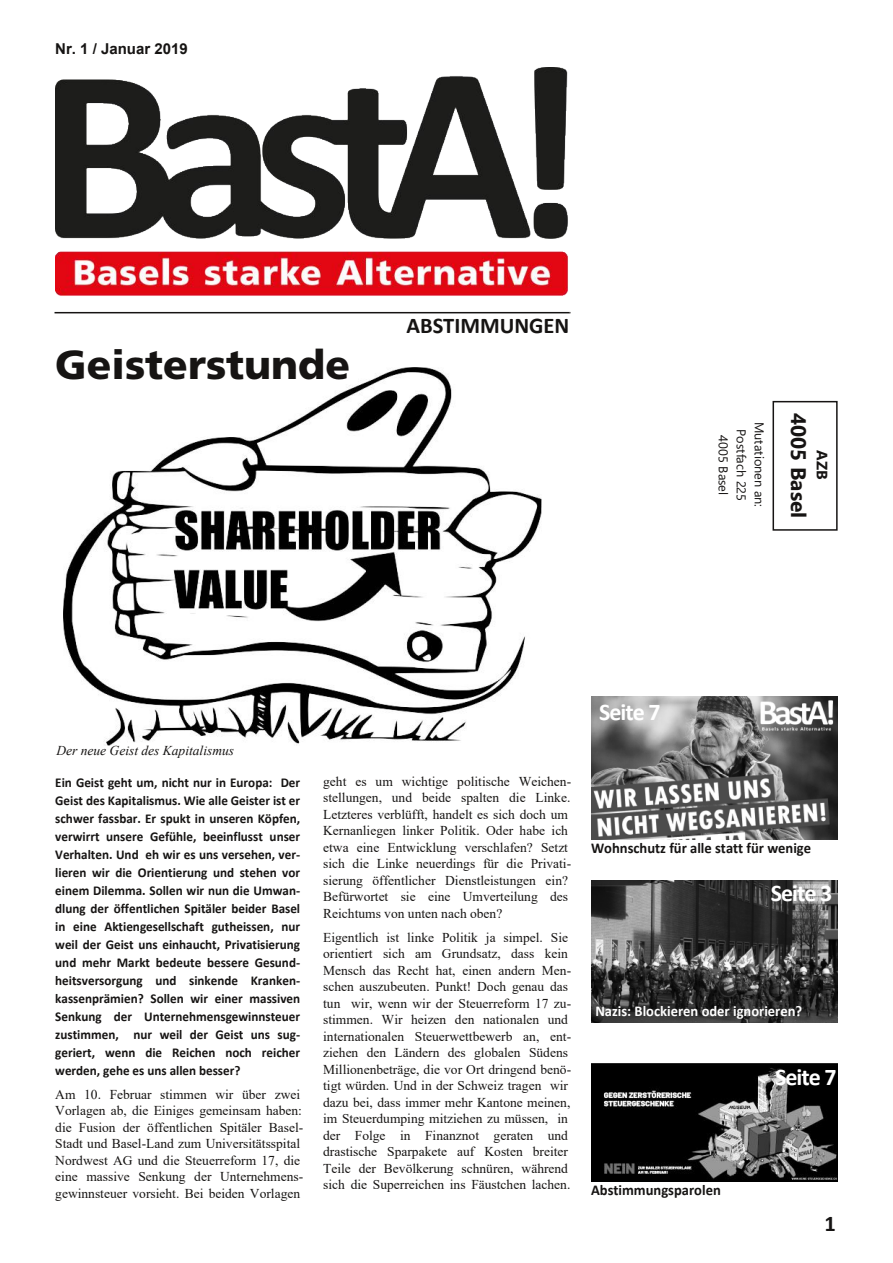
<style>
.page{position:relative;width:893px;height:1263px;background:#fff}
.page>*{position:absolute;margin:0;border:0;box-sizing:border-box;transform-origin:0 0}
.t1{font:900 40.5px "Frutiger LT Std";color:#161413}
.t2{font:700 24px "Calibri";letter-spacing:-.04em;color:#fff}
.t3{font:700 22.5px "Calibri";color:#161413}
.t4{font:700 21px "Segoe UI";color:#161413}
.t5{font:700 15px "Calibri";color:#161413}
.t6{font:700 15px "Calibri";color:#fff}
.t7{font:700 15px "Arial";color:#161413}
.t8{font:700 15px "Segoe UI";color:#161413}
.t9{font:13.5px/16.5px "Times New Roman";color:#161413}
.t10{font:700 13.5px/18px "Calibri";color:#161413;text-align:justify}
.t11{font:italic 13.5px "Times New Roman";color:#161413}
.t12{font:12.75px/18px "Segoe UI";color:#161413;text-align:center}
</style>
<div class="page">
<img style="left:591px;top:697px;width:247px;height:142px">
<img style="left:591px;top:880px;width:247px;height:142px">
<img style="left:55px;top:67px;width:513px;height:229px">
<div style="left:772px;top:401px;width:66px;height:130px;border:2px solid #161413"></div>
<img style="left:591px;top:1064px;width:247px;height:117px">
<hr style="left:55px;top:312px;width:514px;height:1px;background:#161413">
<img style="left:64px;top:367px;width:478px;height:378px">
<p class="t7" style="left:55px;top:41px;width:134px">Nr. 1 / Januar 2019</p>
<h1 class="t1" style="left:55px;top:348px;width:296px">Geisterstunde</h1>
<h3 class="t3" style="left:406px;top:317px;width:164px">ABSTIMMUNGEN</h3>
<p class="t12" style="left:769px;top:422px;width:87px;rotate:90deg">Mutationen an:<br>Postfach 225<br>4005 Basel</p>
<h3 class="t4" style="left:814px;top:413px;width:107px;rotate:90deg">4005 Basel</h3>
<p class="t8" style="left:833px;top:450px;width:31px;rotate:90deg">AZB</p>
<p class="t11" style="left:56px;top:743px;width:179px">Der neue Geist des Kapitalismus</p>
<p class="t10" style="left:55px;top:774px;width:246px">Ein Geist geht um, nicht nur in Europa: Der Geist des Kapitalismus. Wie alle Geister ist er schwer fassbar. Er spukt in unseren Köpfen, verwirrt unsere Gefühle, beeinflusst unser Verhalten. Und eh wir es uns versehen, ver‐ lieren wir die Orientierung und stehen vor einem Dilemma. Sollen wir nun die Umwan‐ dlung der öffentlichen Spitäler beider Basel in eine Aktiengesellschaft gutheissen, nur weil der Geist uns einhaucht, Privatisierung und mehr Markt bedeute bessere Gesund‐ heitsversorgung und sinkende Kranken‐ kassenprämien? Sollen wir einer massiven Senkung der Unternehmensgewinnsteuer zustimmen, nur weil der Geist uns sug‐ geriert, wenn die Reichen noch reicher werden, gehe es uns allen besser?</p>
<p class="t9" style="left:55px;top:1086px;width:250px">Am 10. Februar stimmen wir über zwei Vorlagen ab, die Einiges gemeinsam haben: die Fusion der öffentlichen Spitäler Basel-Stadt und Basel-Land zum Universitätsspital Nordwest AG und die Steuerreform 17, die eine massive Senkung der Unternehmens&shy;gewinnsteuer vorsieht. Bei beiden Vorlagen</p>
<p class="t9" style="left:323px;top:773px;width:250px">geht es um wichtige politische Weichen&shy;stellungen, und beide spalten die Linke.<br>Letzteres verblüfft, handelt es sich doch um Kernanliegen linker Politik. Oder habe ich etwa eine Entwicklung verschlafen? Setzt sich die Linke neuerdings für die Privati&shy;sierung öffentlicher Dienstleistungen ein?<br>Befürwortet sie eine Umverteilung des Reichtums von unten nach oben?</p>
<p class="t9" style="left:323px;top:929px;width:250px">Eigentlich ist linke Politik ja simpel. Sie orientiert sich am Grundsatz, dass kein Mensch das Recht hat, einen andern Men&shy;schen auszubeuten. Punkt! Doch genau das tun wir, wenn wir der Steuerreform 17 zu&shy;stimmen. Wir heizen den nationalen und internationalen Steuerwettbewerb an, ent&shy;ziehen den Ländern des globalen Südens Millionenbeträge, die vor Ort dringend benö&shy;tigt würden. Und in der Schweiz tragen wir dazu bei, dass immer mehr Kantone meinen, im Steuerdumping mitziehen zu müssen, in der Folge in Finanznot geraten und drastische Sparpakete auf Kosten breiter Teile der Bevölkerung schnüren, während sich die Superreichen ins Fäustchen lachen.</p>
<h2 class="t2" style="left:599px;top:702px;width:63px">Seite 7</h2>
<p class="t5" style="left:591px;top:842px;width:222px">Wohnschutz für alle statt für wenige</p>
<h2 class="t2" style="left:771px;top:883px;width:63px">Seite 3</h2>
<p class="t6" style="left:595px;top:1005px;width:208px">Nazis: Blockieren oder ignorieren?</p>
<p class="t5" style="left:591px;top:1184px;width:131px">Abstimmungsparolen</p>
<h2 class="t2" style="left:775px;top:1067px;width:63px">Seite 7</h2>
<h3 class="t3" style="left:825px;top:1214px;width:13px">1</h3>
</div>
